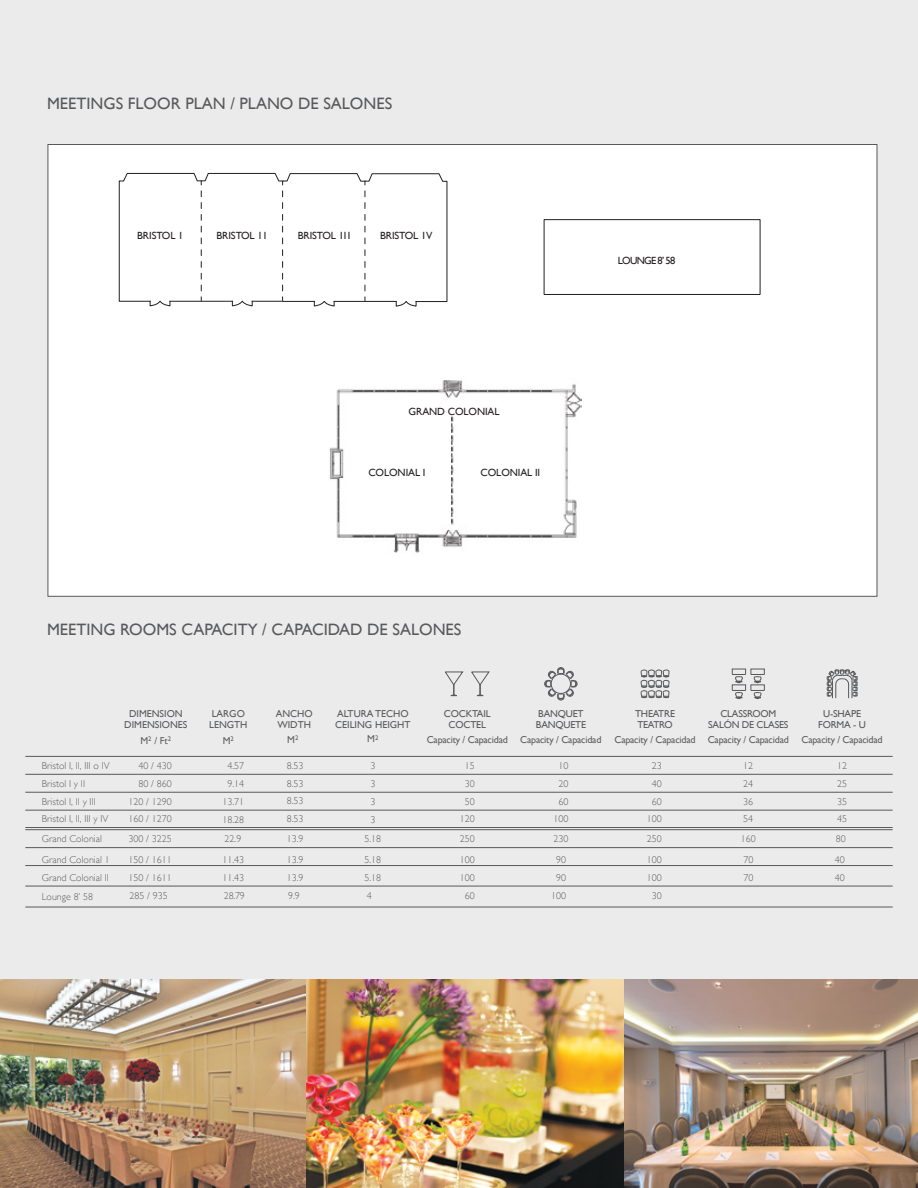
<style>
.page{position:relative;width:918px;height:1188px;background:#ebebec}
.page>*{position:absolute;margin:0;border:0;box-sizing:border-box;transform-origin:0 0}
.t1{font:16.5px "Gill Sans";color:#58595b}
.t2{font:10.35px "Gill Sans";letter-spacing:-.01em;color:#231f20}
.t3{font:10.35px "Gill Sans";letter-spacing:-.075em;color:#231f20}
.t4{font:300 10.05px/17.7px "Gill Sans";color:#5d5e5e}
.t5{font:10.05px "Gill Sans";letter-spacing:-.02em;color:#5d5e5e}
.t6{font:10.05px/10.6px "Gill Sans";letter-spacing:-.02em;color:#58595b;text-align:center}
.t7{font:10.05px/10.6px "Gill Sans";color:#58595b}
</style>
<div class="page">
<div style="left:48px;top:144px;width:829px;height:453px;background:#fff;border:1px solid #58595b"></div>
<svg style="left:119px;top:173px;width:329px;height:134px"></svg>
<img style="left:329px;top:380px;width:253px;height:173px">
<hr style="left:25px;top:756px;width:868px;height:1px;background:#58595b">
<hr style="left:25px;top:774px;width:868px;height:1px;background:#58595b">
<hr style="left:25px;top:792px;width:868px;height:1px;background:#58595b">
<hr style="left:25px;top:810px;width:868px;height:1px;background:#58595b">
<hr style="left:25px;top:827px;width:868px;height:1px;background:#58595b">
<hr style="left:25px;top:829px;width:868px;height:1px;background:#58595b">
<hr style="left:25px;top:847px;width:868px;height:1px;background:#58595b">
<hr style="left:25px;top:865px;width:868px;height:1px;background:#58595b">
<svg style="left:640px;top:669px;width:30px;height:29px"></svg>
<div style="left:732px;top:669px;width:14px;height:6px;border:1px solid #58595b"></div>
<svg style="left:732px;top:674px;width:30px;height:9px"></svg>
<div style="left:751px;top:669px;width:14px;height:6px;border:1px solid #58595b"></div>
<div style="left:732px;top:684px;width:14px;height:7px;border:1px solid #58595b"></div>
<svg style="left:732px;top:690px;width:30px;height:9px"></svg>
<div style="left:751px;top:684px;width:14px;height:7px;border:1px solid #58595b"></div>
<svg style="left:826px;top:669px;width:32px;height:29px"></svg>
<svg style="left:544px;top:667px;width:34px;height:34px"></svg>
<svg style="left:445px;top:671px;width:19px;height:26px"></svg>
<svg style="left:471px;top:671px;width:19px;height:26px"></svg>
<hr style="left:25px;top:886px;width:868px;height:1px;background:#58595b">
<hr style="left:25px;top:907px;width:868px;height:1px;background:#58595b">
<img style="left:623px;top:979px;width:295px;height:209px">
<img style="left:305px;top:979px;width:318px;height:209px">
<img style="left:0;top:979px;width:305px;height:209px">
<svg style="left:452px;top:416px;width:1px;height:107px"></svg>
<div style="left:544px;top:219px;width:216px;height:76px;border:1px solid #231f20"></div>
<h1 class="t1" style="left:47px;top:94px;width:347px">MEETINGS FLOOR PLAN / PLANO DE SALONES</h1>
<p class="t2" style="left:137px;top:230px;width:48px">BRISTOL 1</p>
<p class="t2" style="left:217px;top:230px;width:53px">BRISTOL 11</p>
<p class="t2" style="left:298px;top:230px;width:55px">BRISTOL 1I1</p>
<p class="t2" style="left:380px;top:230px;width:54px">BRISTOL 1V</p>
<p class="t2" style="left:409px;top:406px;width:93px">GRAND COLONIAL</p>
<p class="t2" style="left:368px;top:466px;width:59px">COLONIAL I</p>
<p class="t2" style="left:481px;top:466px;width:61px">COLONIAL II</p>
<p class="t3" style="left:618px;top:254px;width:59px">LOUNGE 8’ 58</p>
<h1 class="t1" style="left:47px;top:620px;width:416px">MEETING ROOMS CAPACITY / CAPACIDAD DE SALONES</h1>
<p class="t7" style="left:124px;top:708px;width:65px;text-align:center">DIMENSION<br>DIMENSIONES</p>
<p class="t5" style="left:140px;top:734px;width:32px">M<sup>2</sup> / Ft<sup>2</sup></p>
<p class="t4" style="left:42px;top:757px;width:69px">Bristol I, II, III o IV<br>Bristol I y II<br>Bristol I, II y III<br>Bristol I, II, III y IV</p>
<p class="t4" style="left:128px;top:757px;width:45px;text-align:right">40 / 430<br>80 / 860<br>120 / 1290<br>160 / 1270</p>
<p class="t7" style="left:209px;top:708px;width:40px">LARGO<br>LENGTH</p>
<p class="t5" style="left:223px;top:734px;width:13px">M<sup>2</sup></p>
<p class="t4" style="left:222px;top:756px;width:23px;text-align:center">4.57<br>9.14<br>13.71<br>18.28</p>
<p class="t7" style="left:276px;top:708px;width:39px">ANCHO<br>WIDTH</p>
<p class="t5" style="left:287px;top:733px;width:13px">M<sup>2</sup></p>
<p class="t4" style="left:287px;top:757px;width:18px;text-align:justify">8.53<br>8.53<br>8.53<br>8.53</p>
<p class="t7" style="left:335px;top:708px;width:77px">ALTURA TECHO<br>CEILING HEIGHT</p>
<p class="t5" style="left:367px;top:733px;width:13px">M<sup>2</sup></p>
<p class="t4" style="left:371px;top:756px;width:6px;text-align:justify">3<br>3<br>3<br>3</p>
<p class="t6" style="left:444px;top:708px;width:48px">COCKTAIL<br>COCTEL</p>
<p class="t5" style="left:427px;top:733px;width:83px">Capacity / Capacidad</p>
<p class="t4" style="left:460px;top:757px;width:16px;text-align:center">15<br>30<br>50<br>120</p>
<p class="t6" style="left:536px;top:708px;width:52px;text-align:left">BANQUET<br>BANQUETE</p>
<p class="t5" style="left:520px;top:733px;width:83px">Capacity / Capacidad</p>
<p class="t4" style="left:553px;top:757px;width:16px;text-align:center">10<br>20<br>60<br>100</p>
<p class="t6" style="left:635px;top:708px;width:41px;text-align:left">THEATRE<br>TEATRO</p>
<p class="t5" style="left:615px;top:733px;width:83px">Capacity / Capacidad</p>
<p class="t4" style="left:647px;top:757px;width:16px;text-align:center">23<br>40<br>60<br>100</p>
<p class="t6" style="left:708px;top:708px;width:82px">CLASSROOM<br>SALÓN DE CLASES</p>
<p class="t5" style="left:708px;top:733px;width:83px">Capacity / Capacidad</p>
<p class="t4" style="left:743px;top:757px;width:11px;text-align:justify">12<br>24<br>36<br>54</p>
<p class="t6" style="left:818px;top:708px;width:49px">U-SHAPE<br>FORMA - U</p>
<p class="t5" style="left:802px;top:733px;width:83px">Capacity / Capacidad</p>
<p class="t4" style="left:837px;top:757px;width:11px;text-align:justify">12<br>25<br>35<br>45</p>
<p class="t4" style="left:42px;top:830px;width:61px">Grand Colonial</p>
<p class="t4" style="left:128px;top:830px;width:45px">300 / 3225</p>
<p class="t4" style="left:42px;top:850px;width:69px">Grand Colonial 1<br>Grand Colonial II</p>
<p class="t4" style="left:42px;top:887px;width:53px">Lounge 8’ 58</p>
<p class="t4" style="left:128px;top:850px;width:45px;line-height:18.1px;text-align:justify">150 / 1611<br>150 / 1611<br>285 / 935</p>
<p class="t4" style="left:222px;top:828px;width:23px;line-height:20.4px">22.9<br>11.43</p>
<p class="t4" style="left:222px;top:868px;width:24px;line-height:18.6px">11.43<br>28.79</p>
<p class="t4" style="left:287px;top:828px;width:18px;line-height:20.4px">13.9<br>13.9</p>
<p class="t4" style="left:287px;top:868px;width:18px;line-height:18.6px">13.9<br>9.9</p>
<p class="t4" style="left:364px;top:828px;width:18px;line-height:20.4px">5.18<br>5.18</p>
<p class="t4" style="left:364px;top:868px;width:18px;line-height:18.6px">5.18<br>4</p>
<p class="t4" style="left:460px;top:828px;width:16px;line-height:20.4px">250<br>100</p>
<p class="t4" style="left:460px;top:868px;width:16px;line-height:18.1px;text-align:center">100<br>60</p>
<p class="t4" style="left:553px;top:830px;width:16px">230</p>
<p class="t4" style="left:647px;top:830px;width:16px">250</p>
<p class="t4" style="left:741px;top:830px;width:16px">160</p>
<p class="t4" style="left:836px;top:830px;width:11px">80</p>
<p class="t4" style="left:551px;top:850px;width:16px;text-align:center">90<br>90<br>100</p>
<p class="t4" style="left:743px;top:850px;width:11px">70<br>70</p>
<p class="t4" style="left:835px;top:850px;width:11px">40<br>40</p>
<p class="t4" style="left:647px;top:850px;width:16px;text-align:center">100<br>100<br>30</p>
</div>
